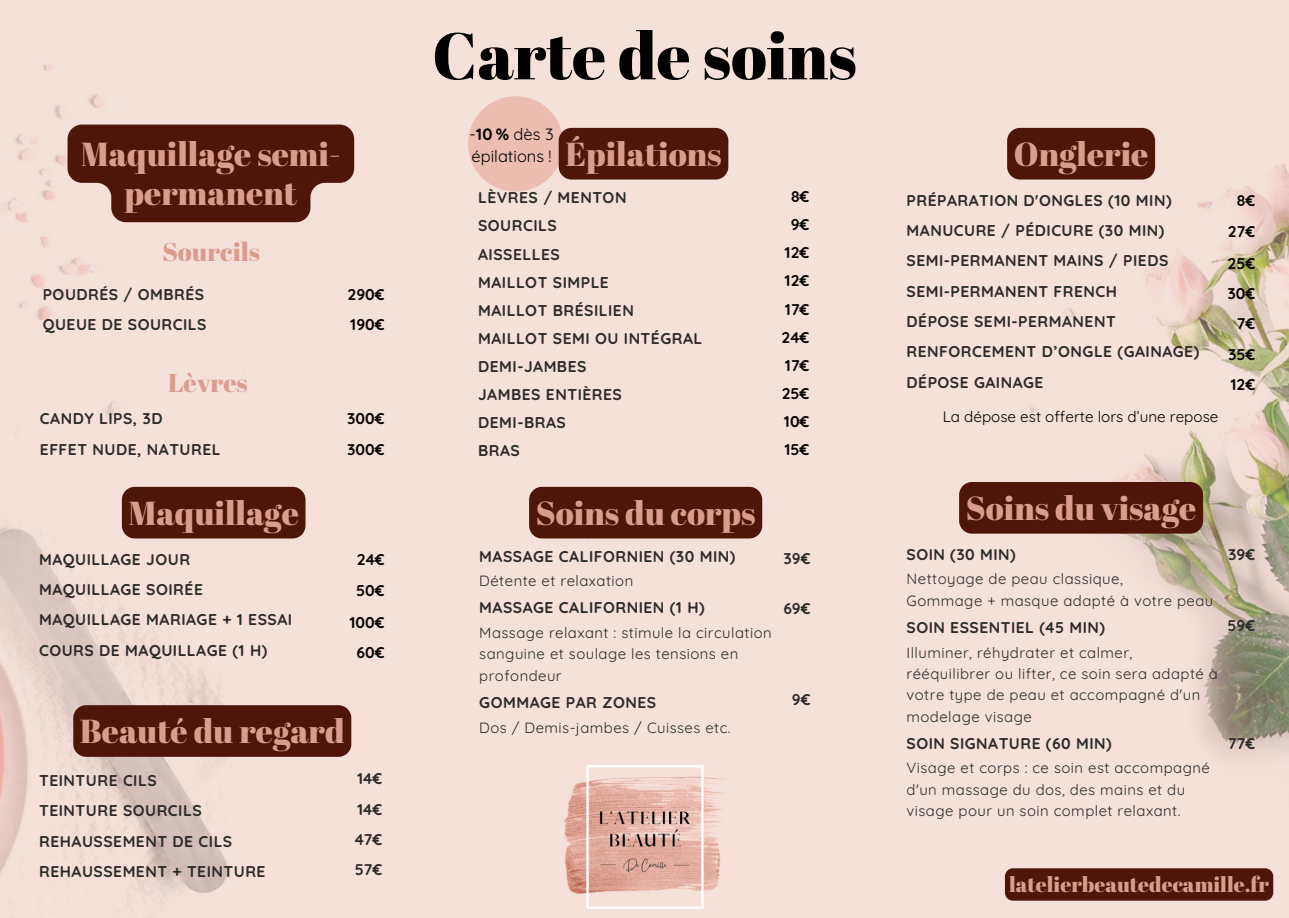
<style>
.page{position:relative;width:1289px;height:918px;background:#fff}
.page>*{position:absolute;margin:0;border:0;box-sizing:border-box;transform-origin:0 0}
.t1{font:65.7px "Abril Fatface";color:#000}
.t2{font:33.3px/39.3px "Abril Fatface";color:#da9d8d;text-align:center}
.t3{font:25.8px "Abril Fatface";color:#da9d8d}
.t4{font:25.65px "Abril Fatface";color:#da9d8d}
.t5{font:21.3px "Abril Fatface";color:#da9d8d}
.t6{font:16.35px/22.5px "Quicksand";color:#000}
.t7{font:700 15.6px/30.3px "Quicksand";letter-spacing:.03em;color:#2b2b2b}
.t8{font:700 15.6px/28px "Quicksand";color:#060505}
.t9{font:15.15px "Quicksand";color:#000}
.t10{font:14.85px/21.3px "Quicksand";letter-spacing:.03em;color:#2b2b2b}
.s1{font-weight:700}
</style>
<div class="page">
<img style="left:0;top:0;width:1288px;height:918px">
<div style="left:468px;top:96px;width:95px;height:96px;background:#ebbeb0;border-radius:50%"></div>
<div style="left:558px;top:128px;width:170px;height:52px;background:#4d1608"></div>
<div style="left:529px;top:487px;width:233px;height:51px;background:#4d1608"></div>
<div style="left:73px;top:705px;width:278px;height:52px;background:#4d1608;border-radius:13px"></div>
<div style="left:1006px;top:128px;width:148px;height:52px;background:#4d1608"></div>
<div style="left:958px;top:482px;width:244px;height:52px;background:#4d1608"></div>
<div style="left:122px;top:487px;width:183px;height:51px;background:#4d1608"></div>
<svg style="left:68px;top:125px;width:286px;height:97px;background:#622f22"></svg>
<img style="left:563px;top:756px;width:163px;height:162px">
<svg style="left:1004px;top:868px;width:268px;height:33px;background:#511b0e"></svg>
<h2 class="t2" style="left:81px;top:134px;width:261px">Maquillage semi&shy;permanent</h2>
<h3 class="t4" style="left:162px;top:234px;width:99px">Sourcils</h3>
<p class="t7" style="left:43px;top:278px;width:165px">POUDRÉS / OMBRÉS<br>QUEUE DE SOURCILS</p>
<p class="t8" style="left:347px;top:278px;width:39px;line-height:30.3px">290€<br>190€</p>
<h3 class="t3" style="left:168px;top:365px;width:81px">Lèvres</h3>
<p class="t7" style="left:40px;top:402px;width:182px">CANDY LIPS, 3D<br>EFFET NUDE, NATUREL</p>
<p class="t8" style="left:347px;top:402px;width:39px;line-height:30.3px">300€<br>300€</p>
<h2 class="t2" style="left:128px;top:493px;width:172px">Maquillage</h2>
<p class="t7" style="left:39px;top:542px;width:254px">MAQUILLAGE JOUR<br>MAQUILLAGE SOIRÉE<br>MAQUILLAGE MARIAGE + 1 ESSAI<br>COURS DE MAQUILLAGE (1 H)</p>
<p class="t8" style="left:357px;top:543px;width:29px">24€</p>
<p class="t8" style="left:356px;top:575px;width:30px">50€</p>
<p class="t8" style="left:349px;top:605px;width:37px;line-height:30.3px;text-align:center">100€<br>60€</p>
<h2 class="t2" style="left:80px;top:711px;width:266px">Beauté du regard</h2>
<p class="t7" style="left:39px;top:764px;width:228px">TEINTURE CILS<br>TEINTURE SOURCILS<br>REHAUSSEMENT DE CILS<br>REHAUSSEMENT + TEINTURE</p>
<p class="t7" style="left:354px;top:762px;width:29px;text-align:justify">14€ 14€ 47€ 57€</p>
<h1 class="t1" style="left:432px;top:10px;width:426px">Carte de soins</h1>
<p class="t6" style="left:469px;top:121px;width:86px">-<span class="s1">10 %</span> dès 3 épilations !</p>
<p class="t7" style="left:478px;top:182px;width:226px;line-height:28px">LÈVRES / MENTON<br>SOURCILS<br>AISSELLES<br>MAILLOT SIMPLE<br>MAILLOT BRÉSILIEN<br>MAILLOT SEMI OU INTÉGRAL<br>DEMI-JAMBES<br>JAMBES ENTIÈRES<br>DEMI-BRAS<br>BRAS</p>
<h2 class="t2" style="left:565px;top:134px;width:158px">Épilations</h2>
<p class="t8" style="left:791px;top:181px;width:20px">8€</p>
<p class="t8" style="left:790px;top:209px;width:20px">9€</p>
<p class="t8" style="left:781px;top:237px;width:29px;text-align:justify">12€ 12€ 17€ 24€ 17€ 25€ 10€ 15€</p>
<h2 class="t2" style="left:535px;top:493px;width:221px">Soins du corps</h2>
<p class="t7" style="left:479px;top:539px;width:258px">MASSAGE CALIFORNIEN (30 MIN)</p>
<p class="t10" style="left:479px;top:569px;width:155px">Détente et relaxation</p>
<p class="t7" style="left:479px;top:591px;width:227px">MASSAGE CALIFORNIEN (1 H)</p>
<p class="t10" style="left:479px;top:621px;width:294px">Massage relaxant : stimule la circulation sanguine et soulage les tensions en profondeur</p>
<p class="t7" style="left:479px;top:686px;width:178px">GOMMAGE PAR ZONES</p>
<p class="t10" style="left:479px;top:715px;width:253px">Dos / Demis-jambes / Cuisses etc.</p>
<p class="t7" style="left:783px;top:542px;width:29px">39€</p>
<p class="t7" style="left:783px;top:591px;width:29px">69€</p>
<p class="t7" style="left:791px;top:682px;width:20px">9€</p>
<h2 class="t2" style="left:1013px;top:134px;width:136px">Onglerie</h2>
<p class="t7" style="left:906px;top:183px;width:294px">PRÉPARATION D'ONGLES (10 MIN)<br>MANUCURE / PÉDICURE (30 MIN)<br>SEMI-PERMANENT MAINS / PIEDS<br>SEMI-PERMANENT FRENCH<br>DÉPOSE SEMI-PERMANENT<br>RENFORCEMENT D’ONGLE (GAINAGE)<br>DÉPOSE GAINAGE</p>
<p class="t9" style="left:942px;top:405px;width:277px">La dépose est offerte lors d’une repose</p>
<p class="t8" style="left:1236px;top:184px;width:20px">8€</p>
<p class="t8" style="left:1227px;top:216px;width:29px">27€</p>
<p class="t8" style="left:1227px;top:246px;width:29px;line-height:30.3px;text-align:right">25€<br>30€<br>7€<br>35€<br>12€</p>
<h2 class="t2" style="left:965px;top:488px;width:232px">Soins du visage</h2>
<p class="t7" style="left:906px;top:537px;width:111px">SOIN (30 MIN)</p>
<p class="t10" style="left:906px;top:588px;width:308px">Gommage + masque adapté à votre peau</p>
<p class="t7" style="left:906px;top:611px;width:200px">SOIN ESSENTIEL (45 MIN)</p>
<p class="t10" style="left:906px;top:640px;width:313px">Illuminer, réhydrater et calmer, rééquilibrer ou lifter, ce soin sera adapté à votre type de peau et accompagné d'un modelage visage</p>
<p class="t7" style="left:906px;top:726px;width:207px">SOIN SIGNATURE (60 MIN)</p>
<p class="t10" style="left:906px;top:756px;width:305px">Visage et corps : ce soin est accompagné d'un massage du dos, des mains et du visage pour un soin complet relaxant.</p>
<p class="t10" style="left:906px;top:567px;width:218px">Nettoyage de peau classique,</p>
<p class="t7" style="left:1227px;top:538px;width:29px">39€</p>
<p class="t7" style="left:1227px;top:608px;width:29px">59€</p>
<p class="t7" style="left:1227px;top:726px;width:28px">77€</p>
<h3 class="t5" style="left:1009px;top:869px;width:261px">latelierbeautedecamille.fr</h3>
</div>
